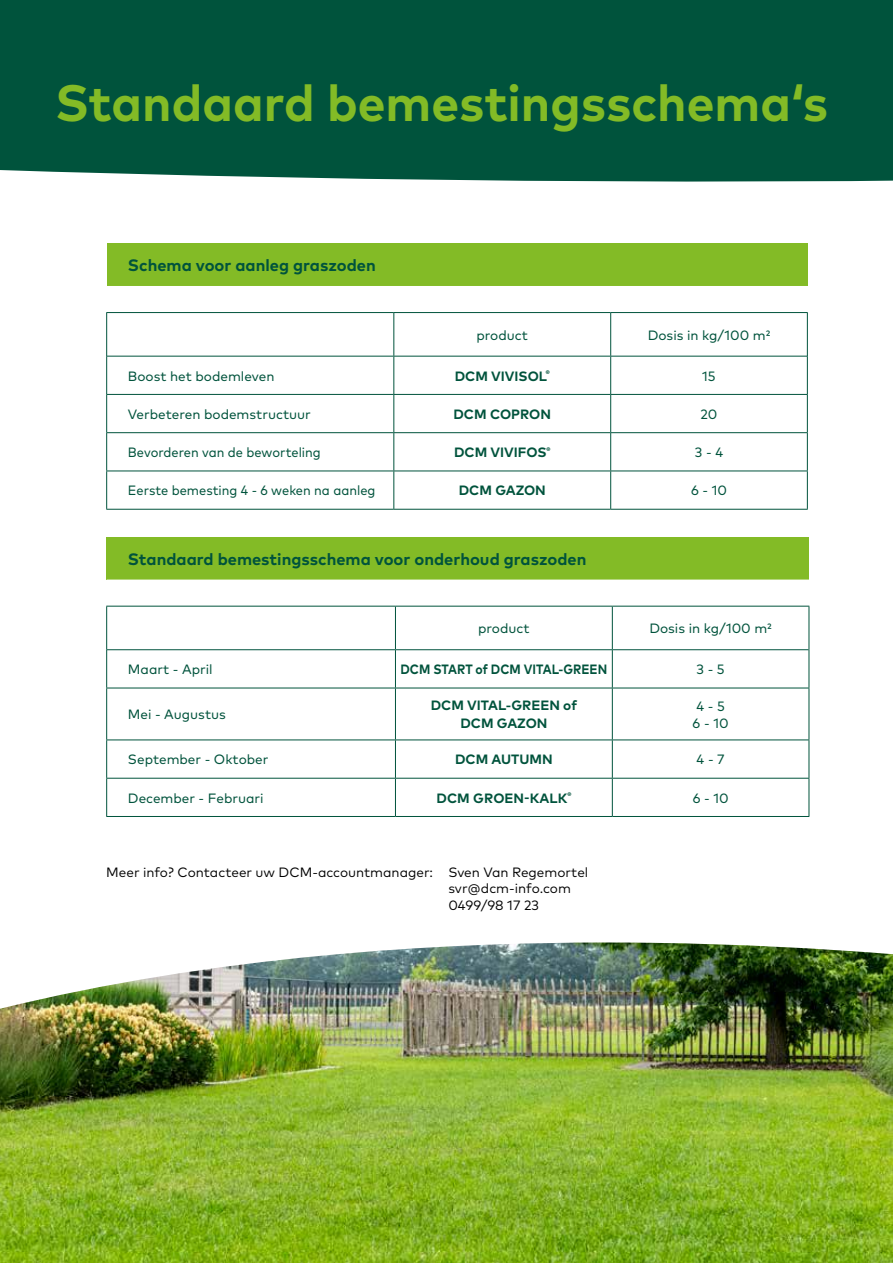
<style>
.page{position:relative;width:893px;height:1263px;background:#fff}
.page>*{position:absolute;margin:0;border:0;box-sizing:border-box;transform-origin:0 0}
.t1{font:700 51px "Mark Pro";color:#83bb26}
.t2{font:700 16.5px "Mark Pro";color:#00533c}
.t3{font:13.5px/16.5px "Mark Pro";color:#00533c}
.t4{font:700 13.5px/18px "Mark Pro";color:#00533c;text-align:center}
.t5{font:13.5px/16.2px "Mark Pro";color:#000}
.t6{font:13.5px "Mark Pro";color:#00533c;scale:.95 1}
.t7{font:700 13.5px "Mark Pro";color:#00533c;scale:.9 1}
</style>
<div class="page">
<img style="left:0;top:942px;width:893px;height:321px">
<div style="left:0;top:0;width:893px;height:182px;background:#00533c"></div>
<div style="left:107px;top:243px;width:700px;height:43px;background:#83bb26"></div>
<svg style="left:107px;top:313px;width:700px;height:196px"></svg>
<hr style="left:106px;top:313px;width:1px;height:43px;background:#00533c">
<hr style="left:393px;top:313px;width:1px;height:43px;background:#00533c">
<hr style="left:610px;top:313px;width:1px;height:43px;background:#00533c">
<hr style="left:807px;top:313px;width:1px;height:43px;background:#00533c">
<hr style="left:106px;top:356px;width:1px;height:38px;background:#00533c">
<hr style="left:393px;top:356px;width:1px;height:38px;background:#00533c">
<hr style="left:610px;top:356px;width:1px;height:38px;background:#00533c">
<hr style="left:807px;top:356px;width:1px;height:38px;background:#00533c">
<hr style="left:106px;top:395px;width:1px;height:37px;background:#00533c">
<hr style="left:393px;top:395px;width:1px;height:37px;background:#00533c">
<hr style="left:610px;top:395px;width:1px;height:37px;background:#00533c">
<hr style="left:807px;top:395px;width:1px;height:37px;background:#00533c">
<hr style="left:106px;top:433px;width:1px;height:38px;background:#00533c">
<hr style="left:393px;top:433px;width:1px;height:38px;background:#00533c">
<hr style="left:610px;top:433px;width:1px;height:38px;background:#00533c">
<hr style="left:807px;top:433px;width:1px;height:38px;background:#00533c">
<hr style="left:106px;top:471px;width:1px;height:38px;background:#00533c">
<hr style="left:393px;top:471px;width:1px;height:38px;background:#00533c">
<hr style="left:610px;top:471px;width:1px;height:38px;background:#00533c">
<hr style="left:807px;top:471px;width:1px;height:38px;background:#00533c">
<hr style="left:106px;top:509px;width:288px;height:1px;background:#00533c">
<hr style="left:394px;top:509px;width:217px;height:1px;background:#00533c">
<hr style="left:611px;top:509px;width:197px;height:1px;background:#00533c">
<hr style="left:106px;top:394px;width:288px;height:1px;background:#00533c">
<hr style="left:394px;top:394px;width:217px;height:1px;background:#00533c">
<hr style="left:611px;top:394px;width:197px;height:1px;background:#00533c">
<hr style="left:106px;top:432px;width:288px;height:1px;background:#00533c">
<hr style="left:394px;top:432px;width:217px;height:1px;background:#00533c">
<hr style="left:611px;top:432px;width:197px;height:1px;background:#00533c">
<hr style="left:106px;top:471px;width:288px;height:1px;background:#00533c">
<hr style="left:394px;top:471px;width:217px;height:1px;background:#00533c">
<hr style="left:611px;top:471px;width:197px;height:1px;background:#00533c">
<hr style="left:107px;top:356px;width:287px;height:1px;background:#00533d">
<hr style="left:394px;top:356px;width:217px;height:1px;background:#00533d">
<hr style="left:611px;top:356px;width:196px;height:1px;background:#00533d">
<hr style="left:106px;top:312px;width:288px;height:1px;background:#00533c">
<hr style="left:394px;top:312px;width:217px;height:1px;background:#00533c">
<hr style="left:611px;top:312px;width:197px;height:1px;background:#00533c">
<div style="left:107px;top:537px;width:702px;height:43px;background:#83bb26"></div>
<svg style="left:107px;top:605px;width:702px;height:211px"></svg>
<hr style="left:106px;top:606px;width:1px;height:44px;background:#00533c">
<hr style="left:395px;top:606px;width:1px;height:43px;background:#00533c">
<hr style="left:612px;top:606px;width:1px;height:43px;background:#00533c">
<hr style="left:809px;top:606px;width:1px;height:44px;background:#00533c">
<hr style="left:106px;top:650px;width:1px;height:38px;background:#00533c">
<hr style="left:395px;top:650px;width:1px;height:38px;background:#00533c">
<hr style="left:612px;top:650px;width:1px;height:38px;background:#00533c">
<hr style="left:809px;top:650px;width:1px;height:38px;background:#00533c">
<hr style="left:106px;top:688px;width:1px;height:51px;background:#00533c">
<hr style="left:395px;top:688px;width:1px;height:51px;background:#00533c">
<hr style="left:612px;top:688px;width:1px;height:51px;background:#00533c">
<hr style="left:809px;top:688px;width:1px;height:51px;background:#00533c">
<hr style="left:106px;top:740px;width:1px;height:38px;background:#00533c">
<hr style="left:395px;top:740px;width:1px;height:38px;background:#00533c">
<hr style="left:612px;top:740px;width:1px;height:38px;background:#00533c">
<hr style="left:809px;top:740px;width:1px;height:38px;background:#00533c">
<hr style="left:106px;top:778px;width:1px;height:38px;background:#00533c">
<hr style="left:395px;top:778px;width:1px;height:38px;background:#00533c">
<hr style="left:612px;top:778px;width:1px;height:38px;background:#00533c">
<hr style="left:809px;top:778px;width:1px;height:38px;background:#00533c">
<hr style="left:106px;top:688px;width:289px;height:1px;background:#00533c">
<hr style="left:395px;top:688px;width:217px;height:1px;background:#00533c">
<hr style="left:612px;top:688px;width:197px;height:1px;background:#00533c">
<hr style="left:106px;top:739px;width:289px;height:1px;background:#00533c">
<hr style="left:395px;top:739px;width:217px;height:1px;background:#00533c">
<hr style="left:612px;top:739px;width:197px;height:1px;background:#00533c">
<hr style="left:106px;top:778px;width:289px;height:1px;background:#00533c">
<hr style="left:395px;top:778px;width:217px;height:1px;background:#00533c">
<hr style="left:612px;top:778px;width:197px;height:1px;background:#00533c">
<hr style="left:106px;top:816px;width:289px;height:1px;background:#00533c">
<hr style="left:395px;top:816px;width:217px;height:1px;background:#00533c">
<hr style="left:612px;top:816px;width:197px;height:1px;background:#00533c">
<hr style="left:107px;top:649px;width:288px;height:1px;background:#00533d">
<hr style="left:395px;top:649px;width:217px;height:1px;background:#00533d">
<hr style="left:612px;top:649px;width:197px;height:1px;background:#00533d">
<hr style="left:106px;top:606px;width:289px;height:1px;background:#00533c">
<hr style="left:395px;top:606px;width:217px;height:1px;background:#00533c">
<hr style="left:612px;top:606px;width:197px;height:1px;background:#00533c">
<h1 class="t1" style="left:55px;top:64px;width:774px">Standaard bemestingsschema‘s</h1>
<p class="t2" style="left:128px;top:253px;width:249px">Schema voor aanleg graszoden</p>
<p class="t3" style="left:476px;top:326px;width:53px">product</p>
<p class="t3" style="left:648px;top:326px;width:124px">Dosis in kg/100 m²</p>
<p class="t3" style="left:128px;top:366px;width:148px">Boost het bodemleven</p>
<p class="t4" style="left:455px;top:366px;width:96px">DCM VIVISOL<sup>®</sup></p>
<p class="t3" style="left:702px;top:366px;width:15px">15</p>
<p class="t3" style="left:128px;top:405px;width:184px">Verbeteren bodemstructuur</p>
<p class="t4" style="left:453px;top:404px;width:99px">DCM COPRON</p>
<p class="t3" style="left:700px;top:405px;width:19px">20</p>
<p class="t6" style="left:128px;top:442px;width:205px">Bevorderen van de beworteling</p>
<p class="t4" style="left:454px;top:442px;width:98px">DCM VIVIFOS<sup>®</sup></p>
<p class="t3" style="left:695px;top:443px;width:30px">3 - 4</p>
<p class="t6" style="left:128px;top:480px;width:262px">Eerste bemesting 4 - 6 weken na aanleg</p>
<p class="t4" style="left:459px;top:480px;width:89px">DCM GAZON</p>
<p class="t3" style="left:691px;top:481px;width:37px">6 - 10</p>
<p class="t2" style="left:128px;top:546px;width:460px">Standaard bemestingsschema voor onderhoud graszoden</p>
<p class="t3" style="left:478px;top:619px;width:53px">product</p>
<p class="t3" style="left:649px;top:619px;width:124px">Dosis in kg/100 m²</p>
<p class="t3" style="left:128px;top:660px;width:86px">Maart - April</p>
<p class="t7" style="left:400px;top:659px;width:231px">DCM START of DCM VITAL-GREEN</p>
<p class="t3" style="left:696px;top:660px;width:30px">3 - 5</p>
<p class="t3" style="left:128px;top:705px;width:99px">Mei - Augustus</p>
<p class="t4" style="left:431px;top:695px;width:148px">DCM VITAL-GREEN of<br>DCM GAZON</p>
<p class="t3" style="left:693px;top:697px;width:37px">4 - 5<br>6 - 10</p>
<p class="t3" style="left:128px;top:750px;width:142px">September - Oktober</p>
<p class="t4" style="left:455px;top:749px;width:99px">DCM AUTUMN</p>
<p class="t3" style="left:697px;top:750px;width:30px">4 - 7</p>
<p class="t3" style="left:128px;top:788px;width:137px">December - Februari</p>
<p class="t4" style="left:436px;top:788px;width:136px">DCM GROEN-KALK<sup>®</sup></p>
<p class="t3" style="left:693px;top:788px;width:37px">6 - 10</p>
<p class="t5" style="left:448px;top:863px;width:142px;text-indent:-342px">Meer info? Contacteer uw DCM-accountmanager: Sven Van Regemortel svr@dcm-info.com<br>0499/98 17 23</p>
</div>
